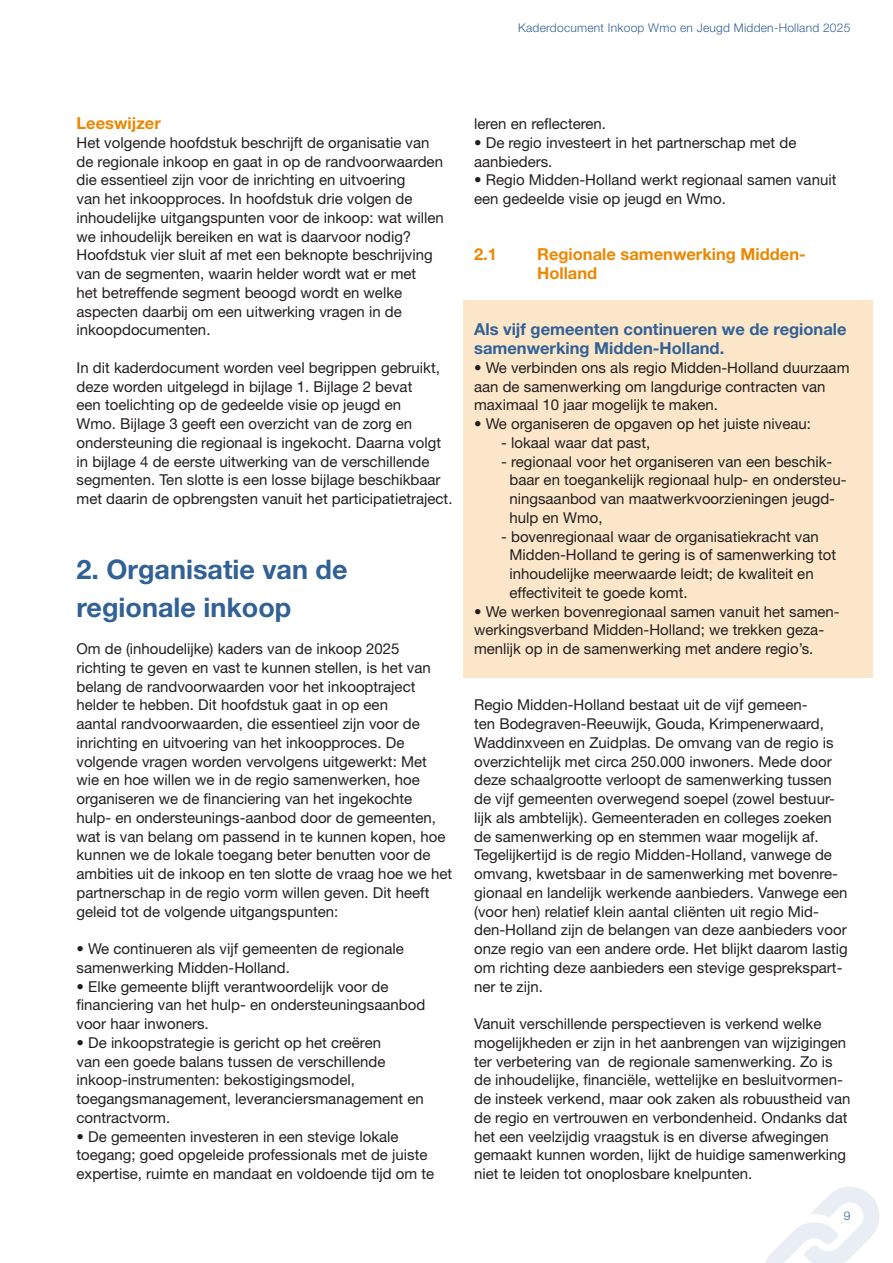
<style>
.page{position:relative;width:893px;height:1263px;background:#fff}
.page>*{position:absolute;margin:0;border:0;box-sizing:border-box;transform-origin:0 0}
.Platte_tekst{font:700 27px/37.5px "Helvetica Neue LT Std";color:#316195}
.tussenkopje{font:700 16.5px/18.8px "Helvetica Neue LT Std";color:#316195}
.Platte_tekst-2{font:700 16.5px/18.8px "Helvetica Neue LT Std";color:#ec8700}
.Alinekopje{font:700 16.5px "Helvetica Neue LT Std";color:#ec8700}
.Platte_tekst-3{font:15px/18.8px "Helvetica Neue LT Std";color:#231f20}
.t1{font:300 12px "Helvetica Neue LT Std";letter-spacing:.02em;color:#316195}
</style>
<div class="page">
<svg style="left:765px;top:1187px;width:115px;height:76px"></svg>
<div style="left:463px;top:300px;width:410px;height:378px;background:#fbe6c9"></div>
<p class="t1" style="left:518px;top:21px;width:334px">Kaderdocument Inkoop Wmo en Jeugd Midden-Holland 2025</p>
<p class="Alinekopje" style="left:77px;top:113px;width:86px">Leeswijzer</p>
<p class="Platte_tekst-3" style="left:77px;top:133px;width:369px">Het volgende hoofdstuk beschrijft de organisatie van de regionale inkoop en gaat in op de randvoorwaarden die essentieel zijn voor de inrichting en uitvoering<br>van het inkoopproces. In hoofdstuk drie volgen de inhoudelijke uitgangspunten voor de inkoop: wat willen we inhoudelijk bereiken en wat is daarvoor nodig?<br>Hoofdstuk vier sluit af met een beknopte beschrijving van de segmenten, waarin helder wordt wat er met<br>het betreffende segment beoogd wordt en welke aspecten daarbij om een uitwerking vragen in de inkoopdocumenten.</p>
<p class="Platte_tekst-3" style="left:77px;top:358px;width:377px">In dit kaderdocument worden veel begrippen gebruikt, deze worden uitgelegd in bijlage 1. Bijlage 2 bevat<br>een toelichting op de gedeelde visie op jeugd en<br>Wmo. Bijlage 3 geeft een overzicht van de zorg en ondersteuning die regionaal is ingekocht. Daarna volgt in bijlage 4 de eerste uitwerking van de verschillende segmenten. Ten slotte is een losse bijlage beschikbaar met daarin de opbrengsten vanuit het participatietraject.</p>
<p class="Platte_tekst" style="left:77px;top:550px;width:273px">2. Organisatie van de regionale inkoop</p>
<p class="Platte_tekst-3" style="left:77px;top:639px;width:377px">Om de (inhoudelijke) kaders van de inkoop 2025 richting te geven en vast te kunnen stellen, is het van belang de randvoorwaarden voor het inkooptraject helder te hebben. Dit hoofdstuk gaat in op een<br>aantal randvoorwaarden, die essentieel zijn voor de inrichting en uitvoering van het inkoopproces. De volgende vragen worden vervolgens uitgewerkt: Met wie en hoe willen we in de regio samenwerken, hoe organiseren we de financiering van het ingekochte<br>hulp- en ondersteunings-aanbod door de gemeenten, wat is van belang om passend in te kunnen kopen, hoe kunnen we de lokale toegang beter benutten voor de ambities uit de inkoop en ten slotte de vraag hoe we het partnerschap in de regio vorm willen geven. Dit heeft geleid tot de volgende uitgangspunten:</p>
<p class="Platte_tekst-3" style="left:77px;top:939px;width:329px">• We continueren als vijf gemeenten de regionale samenwerking Midden-Holland.</p>
<p class="Platte_tekst-3" style="left:77px;top:977px;width:350px">• Elke gemeente blijft verantwoordelijk voor de financiering van het hulp- en ondersteuningsaanbod voor haar inwoners.</p>
<p class="Platte_tekst-3" style="left:77px;top:1033px;width:349px">• De inkoopstrategie is gericht op het creëren<br>van een goede balans tussen de verschillende inkoop-instrumenten: bekostigingsmodel, toegangsmanagement, leveranciersmanagement en contractvorm.</p>
<p class="Platte_tekst-3" style="left:77px;top:1127px;width:359px">• De gemeenten investeren in een stevige lokale toegang; goed opgeleide professionals met de juiste expertise, ruimte en mandaat en voldoende tijd om te</p>
<p class="Platte_tekst-3" style="left:474px;top:114px;width:133px">leren en reflecteren.</p>
<p class="Platte_tekst-3" style="left:474px;top:133px;width:324px">• De regio investeert in het partnerschap met de aanbieders.</p>
<p class="Platte_tekst-3" style="left:474px;top:170px;width:364px">• Regio Midden-Holland werkt regionaal samen vanuit een gedeelde visie op jeugd en Wmo.</p>
<p class="Platte_tekst-2" style="left:474px;top:245px;width:24px">2.1</p>
<p class="Platte_tekst-2" style="left:537px;top:245px;width:270px">Regionale samenwerking Midden-<br>Holland</p>
<p class="tussenkopje" style="left:474px;top:320px;width:374px">Als vijf gemeenten continueren we de regionale samenwerking Midden-Holland.</p>
<p class="Platte_tekst-3" style="left:474px;top:358px;width:377px">• We verbinden ons als regio Midden-Holland duurzaam aan de samenwerking om langdurige contracten van maximaal 10 jaar mogelijk te maken.</p>
<p class="Platte_tekst-3" style="left:474px;top:414px;width:338px">• We organiseren de opgaven op het juiste niveau:</p>
<p class="Platte_tekst-3" style="left:501px;top:433px;width:151px">- lokaal waar dat past,</p>
<p class="Platte_tekst-3" style="left:509px;top:452px;width:339px;text-indent:-8px">- regionaal voor het organiseren van een beschik&shy;baar en toegankelijk regionaal hulp- en ondersteu&shy;ningsaanbod van maatwerkvoorzieningen jeugd&shy;hulp en Wmo,</p>
<p class="Platte_tekst-3" style="left:509px;top:527px;width:328px;text-indent:-8px">- bovenregionaal waar de organisatiekracht van<br>Midden-Holland te gering is of samenwerking tot</p>
<p class="Platte_tekst-3" style="left:509px;top:564px;width:306px">inhoudelijke meerwaarde leidt; de kwaliteit en effectiviteit te goede komt.</p>
<p class="Platte_tekst-3" style="left:474px;top:602px;width:367px">• We werken bovenregionaal samen vanuit het samen&shy;werkingsverband Midden-Holland; we trekken geza&shy;menlijk op in de samenwerking met andere regio’s.</p>
<p class="Platte_tekst-3" style="left:474px;top:695px;width:375px">Regio Midden-Holland bestaat uit de vijf gemeen-<br>ten Bodegraven-Reeuwijk, Gouda, Krimpenerwaard, Waddinxveen en Zuidplas. De omvang van de regio is overzichtelijk met circa 250.000 inwoners. Mede door deze schaalgrootte verloopt de samenwerking tussen de vijf gemeenten overwegend soepel (zowel bestuur&shy;lijk als ambtelijk). Gemeenteraden en colleges zoeken de samenwerking op en stemmen waar mogelijk af.<br>Tegelijkertijd is de regio Midden-Holland, vanwege de omvang, kwetsbaar in de samenwerking met bovenre&shy;gionaal en landelijk werkende aanbieders. Vanwege een (voor hen) relatief klein aantal cliënten uit regio Mid&shy;den-Holland zijn de belangen van deze aanbieders voor onze regio van een andere orde. Het blijkt daarom lastig om richting deze aanbieders een stevige gesprekspart&shy;ner te zijn.</p>
<p class="Platte_tekst-3" style="left:474px;top:1014px;width:378px">Vanuit verschillende perspectieven is verkend welke mogelijkheden er zijn in het aanbrengen van wijzigingen ter verbetering van de regionale samenwerking. Zo is de inhoudelijke, financiële, wettelijke en besluitvormen&shy;de insteek verkend, maar ook zaken als robuustheid van de regio en vertrouwen en verbondenheid. Ondanks dat het een veelzijdig vraagstuk is en diverse afwegingen gemaakt kunnen worden, lijkt de huidige samenwerking niet te leiden tot onoplosbare knelpunten.</p>
<p class="t1" style="left:844px;top:1208px;width:8px">9</p>
</div>
